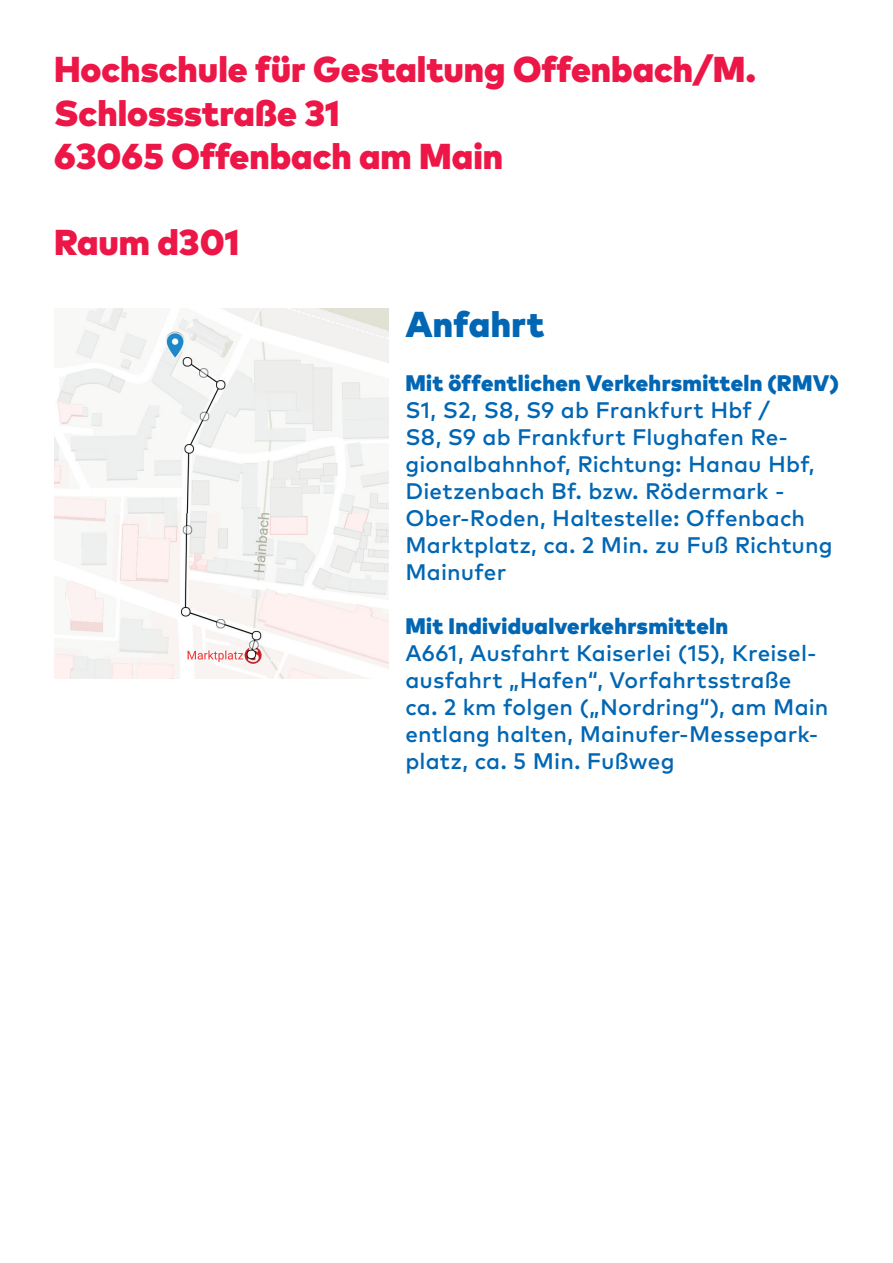
<style>
.page{position:relative;width:893px;height:1263px;background:#fff}
.page>*{position:absolute;margin:0;border:0;box-sizing:border-box;transform-origin:0 0}
.t1{font:900 36px/43.2px "Mark Pro";color:#ed1747}
.t2{font:900 36px "Mark Pro";letter-spacing:.01em;color:#0166b3}
.t3{font:500 22.5px/27px "Mark Pro";letter-spacing:.005em;color:#0166b3}
.t4{font:900 22.5px "Mark Pro";letter-spacing:.01em;color:#0166b3}
</style>
<div class="page">
<img style="left:54px;top:308px;width:335px;height:370px">
<h1 class="t1" style="left:54px;top:45px;width:704px">Hochschule für Gestaltung Offenbach/M.<br>Schlossstraße 31<br>63065 Offenbach am Main</h1>
<h1 class="t1" style="left:54px;top:218px;width:187px">Raum d301</h1>
<h1 class="t2" style="left:405px;top:296px;width:140px">Anfahrt</h1>
<p class="t4" style="left:405px;top:365px;width:435px">Mit öffentlichen Verkehrsmitteln (RMV)</p>
<p class="t3" style="left:405px;top:394px;width:429px">S1, S2, S8, S9 ab Frankfurt Hbf /<br>S8, S9 ab Frankfurt Flughafen Re&shy;gionalbahnhof, Richtung: Hanau Hbf,<br>Dietzenbach Bf. bzw. Rödermark -<br>Ober-Roden, Haltestelle: Offenbach<br>Marktplatz, ca. 2 Min. zu Fuß Richtung<br>Mainufer</p>
<p class="t4" style="left:405px;top:608px;width:324px">Mit Individualverkehrsmitteln</p>
<p class="t3" style="left:405px;top:637px;width:425px">A661, Ausfahrt Kaiserlei (15), Kreisel&shy;ausfahrt „Hafen“, Vorfahrtsstraße ca. 2 km folgen („Nordring“), am Main entlang halten, Mainufer-Messepark&shy;platz, ca. 5 Min. Fußweg</p>
</div>
